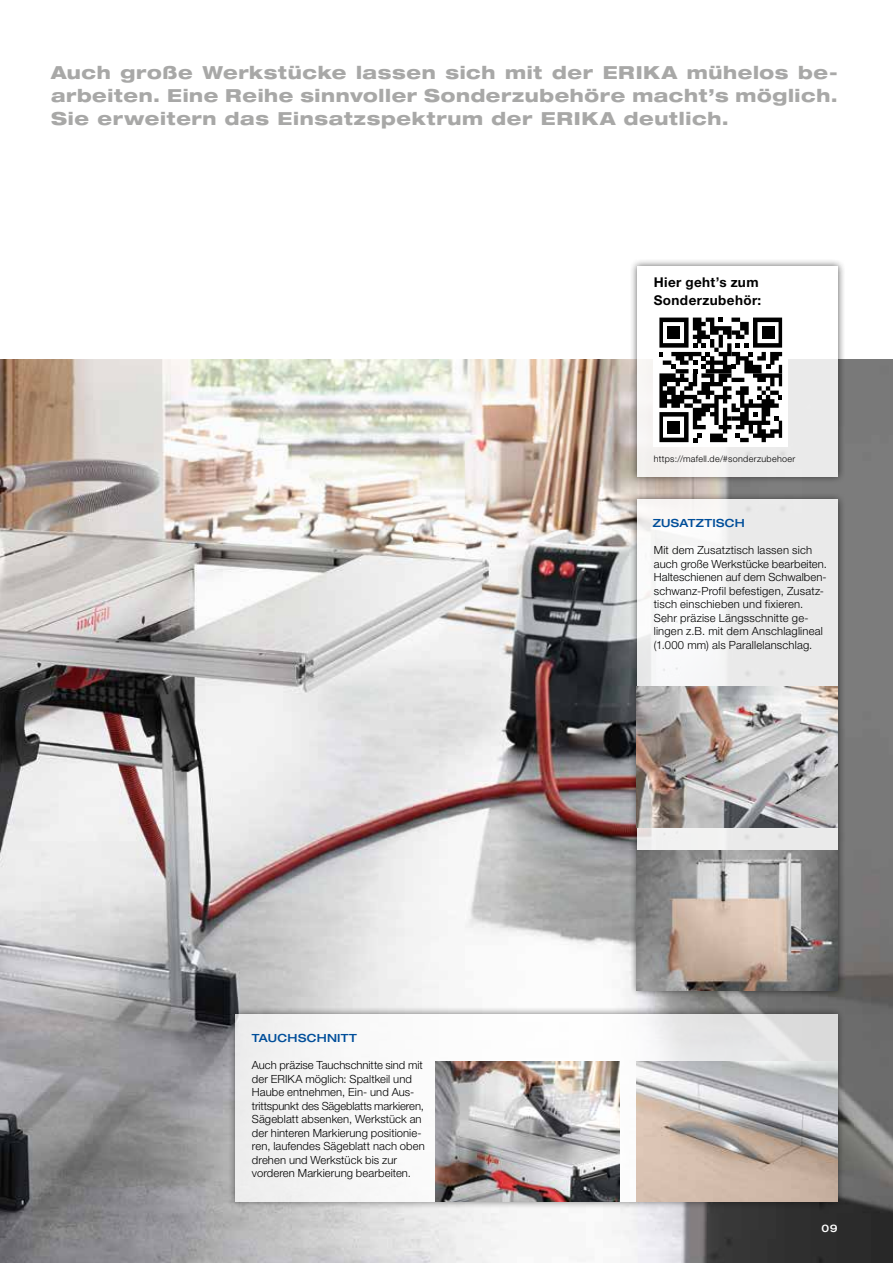
<style>
.page{position:relative;width:893px;height:1263px;background:#fff}
.page>*{position:absolute;margin:0;border:0;box-sizing:border-box;transform-origin:0 0}
.t1{font:800 expanded 18px/23.4px "Helvetica Neue LT Pro";letter-spacing:.035em;color:#a8a8a7;text-align:justify}
.t2{font:700 13.5px/18px "Helvetica Neue LT Pro";letter-spacing:.03em;color:#000}
.t3{font:300 11.25px/13.5px "Helvetica Neue LT Pro";letter-spacing:.01em;color:#000}
.t4{font:500 expanded 11.25px "Helvetica Neue LT Pro";letter-spacing:.025em;color:#004e9a}
.t5{font:500 expanded 10.5px "Helvetica Neue LT Pro";color:#fff}
.t6{font:300 9px "Helvetica Neue LT Pro";letter-spacing:.035em;color:#000}
</style>
<div class="page">
<img style="left:0;top:359px;width:893px;height:904px">
<div style="left:227px;top:1006px;width:618px;height:203px;background:#000;opacity:.7"></div>
<svg style="left:235px;top:1014px;width:603px;height:187px;fill:#f6f6f7"></svg>
<div style="left:629px;top:258px;width:217px;height:226px;background:#000;opacity:.7"></div>
<div style="left:637px;top:266px;width:201px;height:210px;background:linear-gradient(to right,#fdfcfb,#f3f3f4)"></div>
<div style="left:629px;top:492px;width:217px;height:506px;background:#000;opacity:.7"></div>
<div style="left:637px;top:500px;width:201px;height:491px;background:linear-gradient(to right,#f8f8f8,#e6e6e6)"></div>
<img style="left:637px;top:1061px;width:201px;height:140px">
<img style="left:637px;top:850px;width:201px;height:141px">
<img style="left:436px;top:1061px;width:184px;height:140px">
<img style="left:637px;top:687px;width:201px;height:140px">
<div style="left:654px;top:313px;width:134px;height:134px;background:#fff"></div>
<svg style="left:659px;top:318px;width:123px;height:124px"></svg>
<div style="left:667px;top:326px;width:13px;height:13px;background:#000"></div>
<div style="left:762px;top:326px;width:12px;height:13px;background:#000"></div>
<div style="left:667px;top:421px;width:13px;height:13px;background:#000"></div>
<h1 class="t1" style="left:51px;top:60px;width:788px">Auch große Werkstücke lassen sich mit der ERIKA mühelos be&shy;arbeiten. Eine Reihe sinnvoller Sonderzubehöre macht’s möglich.<br>Sie erweitern das Einsatzspektrum der ERIKA deutlich.</h1>
<p class="t2" style="left:654px;top:272px;width:109px">Hier geht’s zum<br>Sonderzubehör:</p>
<p class="t6" style="left:654px;top:454px;width:143px">https://mafell.de/#sonderzubehoer</p>
<p class="t4" style="left:252px;top:1030px;width:107px">TAUCHSCHNITT</p>
<p class="t3" style="left:252px;top:1058px;width:174px">Auch präzise Tauchschnitte sind mit der ERIKA möglich: Spaltkeil und Haube entnehmen, Ein- und Aus&shy;trittspunkt des Sägeblatts markieren, Sägeblatt absenken, Werkstück an der hinteren Markierung positionie&shy;ren, laufendes Sägeblatt nach oben drehen und Werkstück bis zur vorderen Markierung bearbeiten.</p>
<p class="t4" style="left:653px;top:516px;width:94px">ZUSATZTISCH</p>
<p class="t3" style="left:654px;top:543px;width:175px">Mit dem Zusatztisch lassen sich auch große Werkstücke bearbeiten.<br>Halteschienen auf dem Schwalben&shy;schwanz-Profil befestigen, Zusatz&shy;tisch einschieben und fixieren.<br>Sehr präzise Längsschnitte ge&shy;lingen z.B. mit dem Anschlaglineal (1.000 mm) als Parallelanschlag.</p>
<p class="t5" style="left:821px;top:1222px;width:18px">09</p>
</div>
